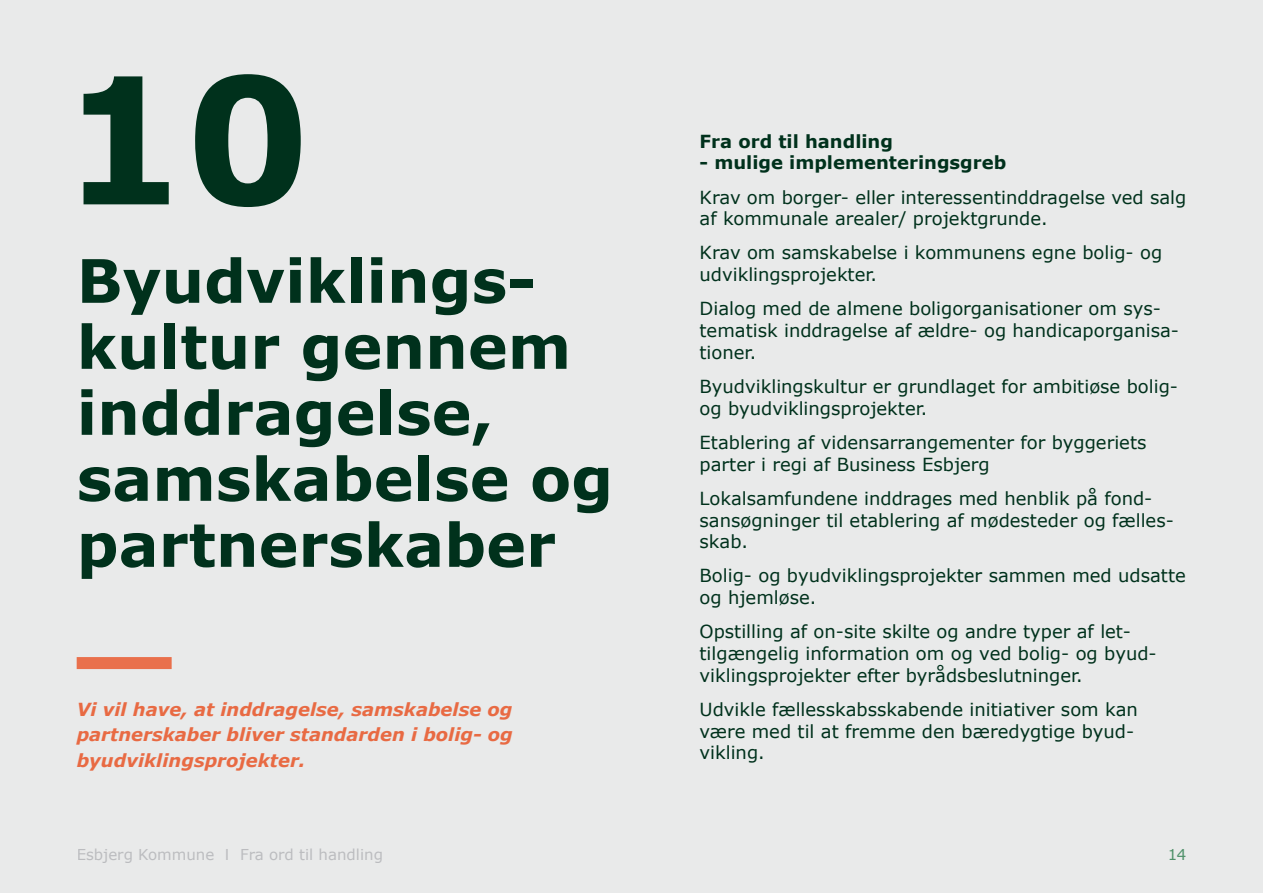
<style>
.page{position:relative;width:1263px;height:893px;background:#e9eaea}
.page>*{position:absolute;margin:0;border:0;box-sizing:border-box;transform-origin:0 0}
.t1{font:700 175.5px "Verdana";color:#00311c}
.t2{font:700 60px/66px "Verdana";color:#00311c}
.t3{font:18px/21.6px "Verdana";color:#00311c}
.t4{font:italic 700 18px/25.5px "Verdana";color:#e86a43;text-align:justify}
.t5{font:700 18px "Verdana";color:#00311c}
.t6{font:15px "Verdana";color:#a8a9ad}
.t7{font:15px "Verdana";color:#0c6a32}
</style>
<div class="page">
<div style="left:77px;top:657px;width:95px;height:12px;background:#e9704c"></div>
<p class="t1" style="left:61px;top:16px;width:251px">10</p>
<p class="t2" style="left:77px;top:247px;width:538px">Byudviklings&shy;kultur gennem inddragelse, samskabelse og partnerskaber</p>
<p class="t4" style="left:77px;top:696px;width:438px">Vi vil have, at inddragelse, samskabelse og partnerskaber bliver standarden i bolig- og byudviklingsprojekter.</p>
<p class="t5" style="left:699px;top:128px;width:195px">Fra ord til handling</p>
<p class="t5" style="left:699px;top:150px;width:308px">- mulige implementeringsgreb</p>
<p class="t3" style="left:699px;top:186px;width:488px">Krav om borger- eller interessentinddragelse ved salg af kommunale arealer/ projektgrunde.</p>
<p class="t3" style="left:699px;top:242px;width:464px">Krav om samskabelse i kommunens egne bolig- og udviklingsprojekter.</p>
<p class="t3" style="left:699px;top:298px;width:481px">Dialog med de almene boligorganisationer om sys&shy;tematisk inddragelse af ældre- og handicaporganisa&shy;tioner.</p>
<p class="t3" style="left:699px;top:375px;width:477px">Byudviklingskultur er grundlaget for ambitiøse bolig&shy;og byudviklingsprojekter.</p>
<p class="t3" style="left:699px;top:431px;width:448px">Etablering af vidensarrangementer for byggeriets parter i regi af Business Esbjerg</p>
<p class="t3" style="left:699px;top:487px;width:476px">Lokalsamfundene inddrages med henblik på fond&shy;sansøgninger til etablering af mødesteder og fælles&shy;skab.</p>
<p class="t3" style="left:699px;top:565px;width:488px">Bolig- og byudviklingsprojekter sammen med udsatte og hjemløse.</p>
<p class="t3" style="left:699px;top:621px;width:459px">Opstilling af on-site skilte og andre typer af let&shy;tilgængelig information om og ved bolig- og byud&shy;viklingsprojekter efter byrådsbeslutninger.</p>
<p class="t3" style="left:699px;top:698px;width:440px">Udvikle fællesskabsskabende initiativer som kan være med til at fremme den bæredygtige byud&shy;vikling.</p>
<p class="t6" style="left:77px;top:844px;width:308px">Esbjerg Kommune I Fra ord til handling</p>
<p class="t7" style="left:1167px;top:844px;width:21px">14</p>
</div>
